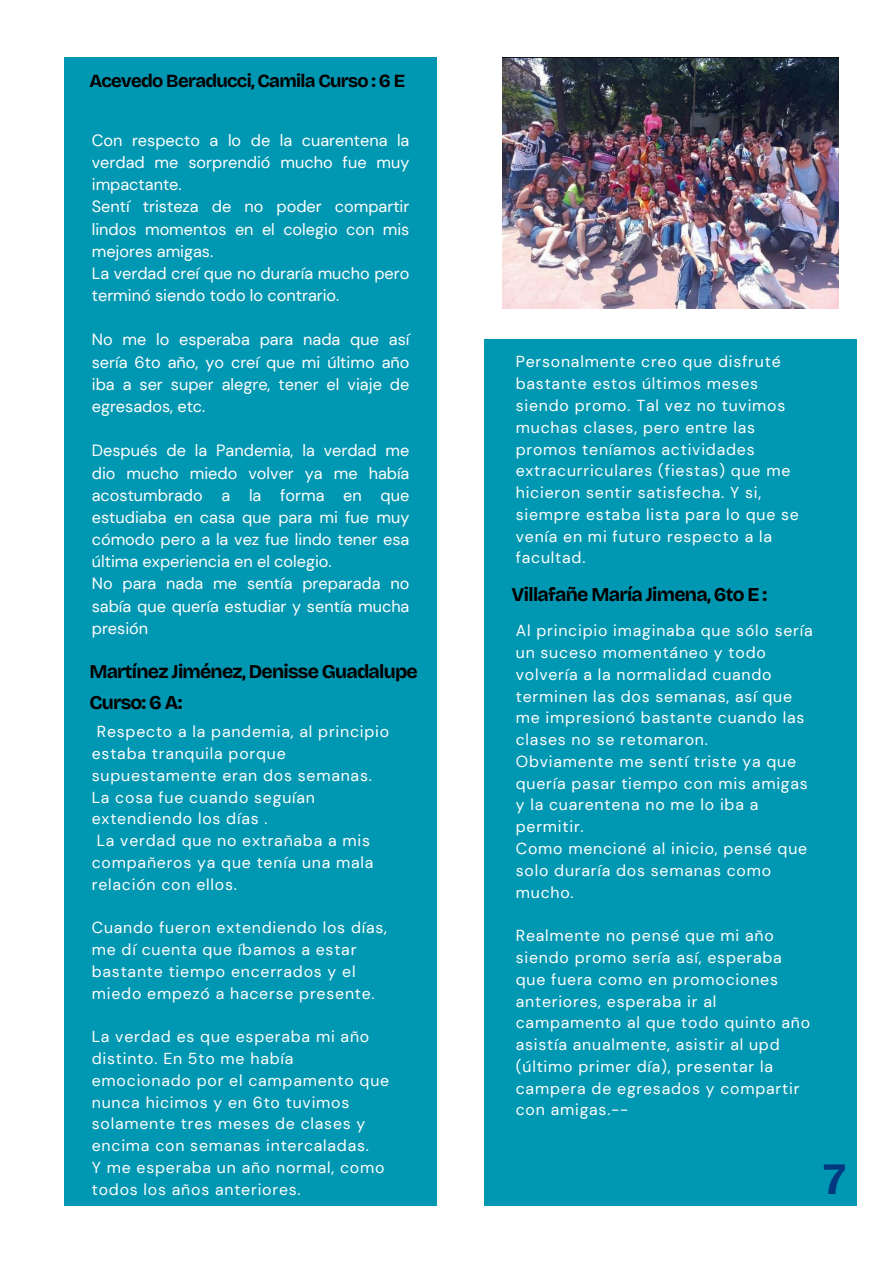
<style>
.page{position:relative;width:894px;height:1264px;background:#fff}
.page>*{position:absolute;margin:0;border:0;box-sizing:border-box;transform-origin:0 0}
.t1{font:700 44.7px "Bricolage Grotesque";color:#033880}
.t2{font:700 19.5px/30.3px "Bricolage Grotesque";letter-spacing:-.04em;color:#000001}
.t3{font:700 18.6px "Bricolage Grotesque";letter-spacing:-.04em;color:#000001}
.t4{font:16.35px/22.2px "DM Sans";color:#fff;text-align:justify}
.t5{font:15.9px/21.8px "DM Sans";letter-spacing:.05em;color:#fff}
</style>
<div class="page">
<div style="left:64px;top:58px;width:372px;height:1147px;background:#0097b2"></div>
<img style="left:502px;top:58px;width:335px;height:250px">
<div style="left:484px;top:339px;width:372px;height:866px;background:#0097b2"></div>
<p class="t3" style="left:89px;top:69px;width:317px">Acevedo Beraducci, Camila Curso : 6 E</p>
<p class="t4" style="left:92px;top:129px;width:319px">Con respecto a lo de la cuarentena la verdad me sorprendió mucho fue muy impactante.</p>
<p class="t4" style="left:92px;top:196px;width:319px">Sentí tristeza de no poder compartir lindos momentos en el colegio con mis mejores amigas.</p>
<p class="t4" style="left:92px;top:262px;width:319px">La verdad creí que no duraría mucho pero terminó siendo todo lo contrario.</p>
<p class="t4" style="left:92px;top:329px;width:319px">No me lo esperaba para nada que así sería 6to año, yo creí que mi último año iba a ser super alegre, tener el viaje de egresados, etc.</p>
<p class="t4" style="left:92px;top:439px;width:319px">Después de la Pandemia, la verdad me dio mucho miedo volver ya me había acostumbrado a la forma en que estudiaba en casa que para mi fue muy cómodo pero a la vez fue lindo tener esa última experiencia en el colegio.</p>
<p class="t4" style="left:92px;top:572px;width:319px">No para nada me sentía preparada no sabía que quería estudiar y sentía mucha presión</p>
<p class="t2" style="left:89px;top:656px;width:330px">Martínez Jiménez, Denisse Guadalupe<br>Curso: 6 A:</p>
<p class="t5" style="left:92px;top:721px;width:299px;text-indent:5px">Respecto a la pandemia, al principio estaba tranquila porque supuestamente eran dos semanas.<br>La cosa fue cuando seguían extendiendo los días .</p>
<p class="t5" style="left:92px;top:829px;width:283px;text-indent:5px">La verdad que no extrañaba a mis compañeros ya que tenía una mala relación con ellos.</p>
<p class="t5" style="left:92px;top:916px;width:297px">Cuando fueron extendiendo los días, me dí cuenta que íbamos a estar bastante tiempo encerrados y el miedo empezó a hacerse presente.</p>
<p class="t5" style="left:92px;top:1025px;width:299px">La verdad es que esperaba mi año distinto. En 5to me había emocionado por el campamento que nunca hicimos y en 6to tuvimos solamente tres meses de clases y encima con semanas intercaladas.</p>
<p class="t5" style="left:92px;top:1156px;width:294px">Y me esperaba un año normal, como todos los años anteriores.</p>
<p class="t5" style="left:515px;top:351px;width:285px">Personalmente creo que disfruté bastante estos últimos meses siendo promo. Tal vez no tuvimos muchas clases, pero entre las promos teníamos actividades extracurriculares (fiestas) que me hicieron sentir satisfecha. Y si, siempre estaba lista para lo que se venía en mi futuro respecto a la facultad.</p>
<h1 class="t2" style="left:511px;top:580px;width:257px">Villafañe María Jimena, 6to E :</h1>
<h1 class="t5" style="left:515px;top:620px;width:298px">Al principio imaginaba que sólo sería un suceso momentáneo y todo volvería a la normalidad cuando terminen las dos semanas, así que me impresionó bastante cuando las clases no se retomaron.</h1>
<p class="t5" style="left:515px;top:750px;width:293px">Obviamente me sentí triste ya que quería pasar tiempo con mis amigas y la cuarentena no me lo iba a permitir.</p>
<p class="t5" style="left:515px;top:837px;width:293px">Como mencioné al inicio, pensé que solo duraría dos semanas como mucho.</p>
<p class="t5" style="left:515px;top:924px;width:296px">Realmente no pensé que mi año siendo promo sería así, esperaba que fuera como en promociones anteriores, esperaba ir al campamento al que todo quinto año asistía anualmente, asistir al upd (último primer día), presentar la campera de egresados y compartir con amigas.--</p>
<p class="t1" style="left:822px;top:1152px;width:24px">7</p>
</div>
